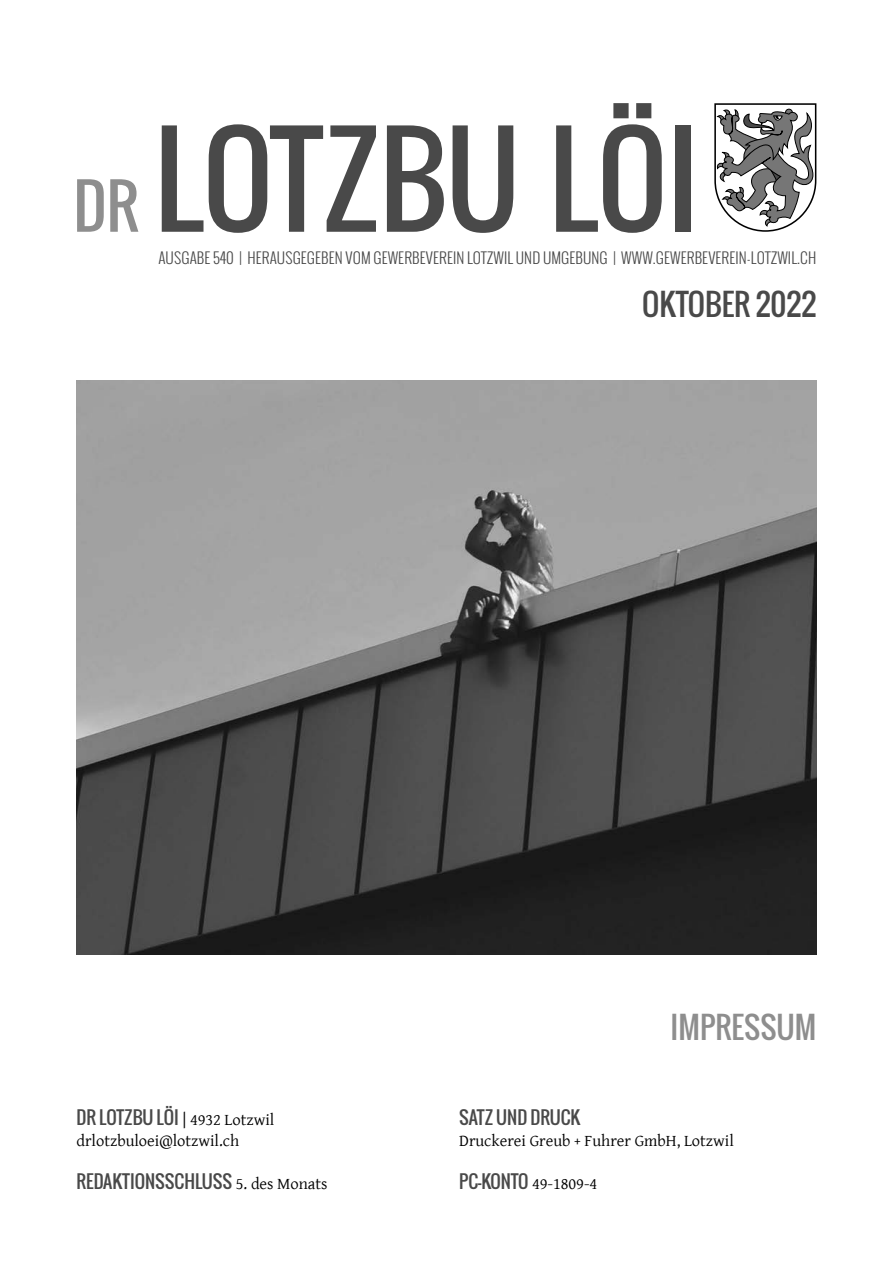
<style>
.page{position:relative;width:893px;height:1263px;background:#fff}
.page>*{position:absolute;margin:0;border:0;box-sizing:border-box;transform-origin:0 0}
.t1{font:121.5px "Oswald";color:#494949}
.t2{font:30px "Oswald";color:#494949}
.t3{font:30px "Oswald";color:#8e8e8e}
.t4{font:18px "Oswald";color:#494949}
.t5{font:16.5px/21.3px "Gentium Basic";color:#000}
.t6{font:300 15px "Oswald";letter-spacing:.005em;color:#494949}
.s1{font-size:60px;color:#8e8e8e}
.s2{font-family:"Oswald";font-size:18px;color:#494949}
.s3{font-family:"Gentium Basic";font-size:16.5px;color:#000}
</style>
<div class="page">
<img style="left:77px;top:381px;width:739px;height:574px">
<svg style="left:714px;top:103px;width:102px;height:129px"></svg>
<h1 class="t1" style="left:73px;top:88px;width:628px"><span class="s1">DR</span> LOTZBU LÖI</h1>
<p class="t6" style="left:158px;top:247px;width:659px">AUSGABE 540 | HERAUSGEGEBEN VOM GEWERBEVEREIN LOTZWIL UND UMGEBUNG | WWW.GEWERBEVEREIN-LOTZWIL.CH</p>
<h2 class="t2" style="left:642px;top:281px;width:176px">OKTOBER 2022</h2>
<p class="t5" style="left:77px;top:1108px;width:199px"><span class="s2">DR LOTZBU LÖI</span> | 4932 Lotzwil drlotzbuloei@lotzwil.ch</p>
<p class="t4" style="left:77px;top:1167px;width:252px">REDAKTIONSSCHLUSS <span class="s3">5. des Monats</span></p>
<h2 class="t3" style="left:671px;top:1004px;width:147px">IMPRESSUM</h2>
<p class="t4" style="left:459px;top:1103px;width:123px">SATZ UND DRUCK</p>
<p class="t5" style="left:459px;top:1129px;width:276px">Druckerei Greub + Fuhrer GmbH, Lotzwil</p>
<p class="t5" style="left:459px;top:1172px;width:140px"><span class="s2">PC-KONTO</span> 49-1809-4</p>
</div>
